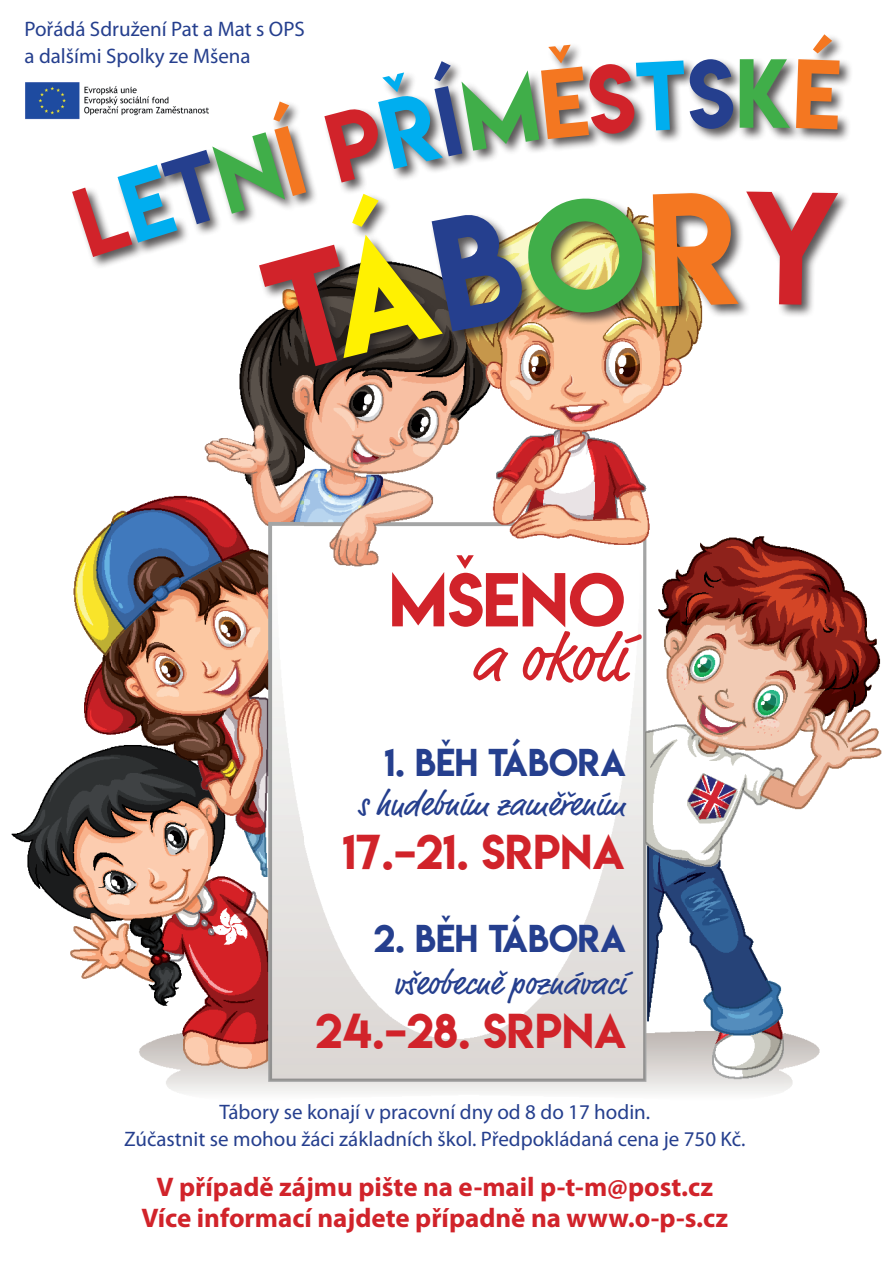
<style>
.page{position:relative;width:893px;height:1263px;background:#fff}
.page>*{position:absolute;margin:0;border:0;box-sizing:border-box;transform-origin:0 0}
.t1{font:87px "Lemon Milk";color:#40ae49}
.t2{font:67.5px "Market";color:#d1232a}
.t3{font:67.5px "Lemon Milk";color:#d1232a}
.t4{font:43.5px "Lemon Milk";color:#d1232a}
.t5{font:34.5px "Lemon Milk";color:#253f8e}
.t6{font:33px "Market";color:#253f8e}
.t7{font:700 27px/31.5px "Myriad Pro";color:#d1232a;text-align:center}
.t8{font:21px/27px "Myriad Pro";color:#253f8e;text-align:center}
</style>
<div class="page">
<img style="left:304px;top:380px;width:384px;height:713px">
<img style="left:207px;top:373px;width:97px;height:720px">
<img style="left:110px;top:444px;width:97px;height:649px">
<img style="left:12px;top:523px;width:98px;height:456px">
<img style="left:688px;top:536px;width:194px;height:291px">
<img style="left:688px;top:827px;width:96px;height:266px">
<img style="left:784px;top:1033px;width:36px;height:58px">
<div style="left:257px;top:190px;width:594px;height:190px;background:#231f20;opacity:.75"></div>
<img style="left:25px;top:82px;width:47px;height:38px">
<svg style="left:72px;top:37px;width:768px;height:336px"></svg>
<p class="t8" style="left:24px;top:15px;width:282px;text-align:left">Pořádá Sdružení Pat a Mat s OPS a dalšími Spolky ze Mšena</p>
<h1 class="t1" style="left:735px;top:32px;width:58px">K</h1>
<h2 class="t3" style="left:389px;top:552px;width:238px">MŠENO</h2>
<h2 class="t2" style="left:471px;top:618px;width:155px">a okolí</h2>
<h3 class="t5" style="left:384px;top:738px;width:243px">1. BĚH TÁBORA</h3>
<h3 class="t6" style="left:358px;top:785px;width:268px">s hudebním zaměřením</h3>
<h3 class="t4" style="left:342px;top:821px;width:284px">17.–21. SRPNA</h3>
<h3 class="t5" style="left:374px;top:914px;width:254px">2. BĚH TÁBORA</h3>
<h3 class="t6" style="left:393px;top:963px;width:233px">všeobecně poznávací</h3>
<h3 class="t4" style="left:315px;top:999px;width:313px">24.–28. SRPNA</h3>
<p class="t8" style="left:124px;top:1098px;width:623px">Tábory se konají v pracovní dny od 8 do 17 hodin.<br>Zúčastnit se mohou žáci základních škol. Předpokládaná cena je 750 Kč.</p>
<p class="t7" style="left:141px;top:1170px;width:588px">V případě zájmu pište na e-mail p-t-m@post.cz<br>Více informací najdete případně na www.o-p-s.cz</p>
</div>
